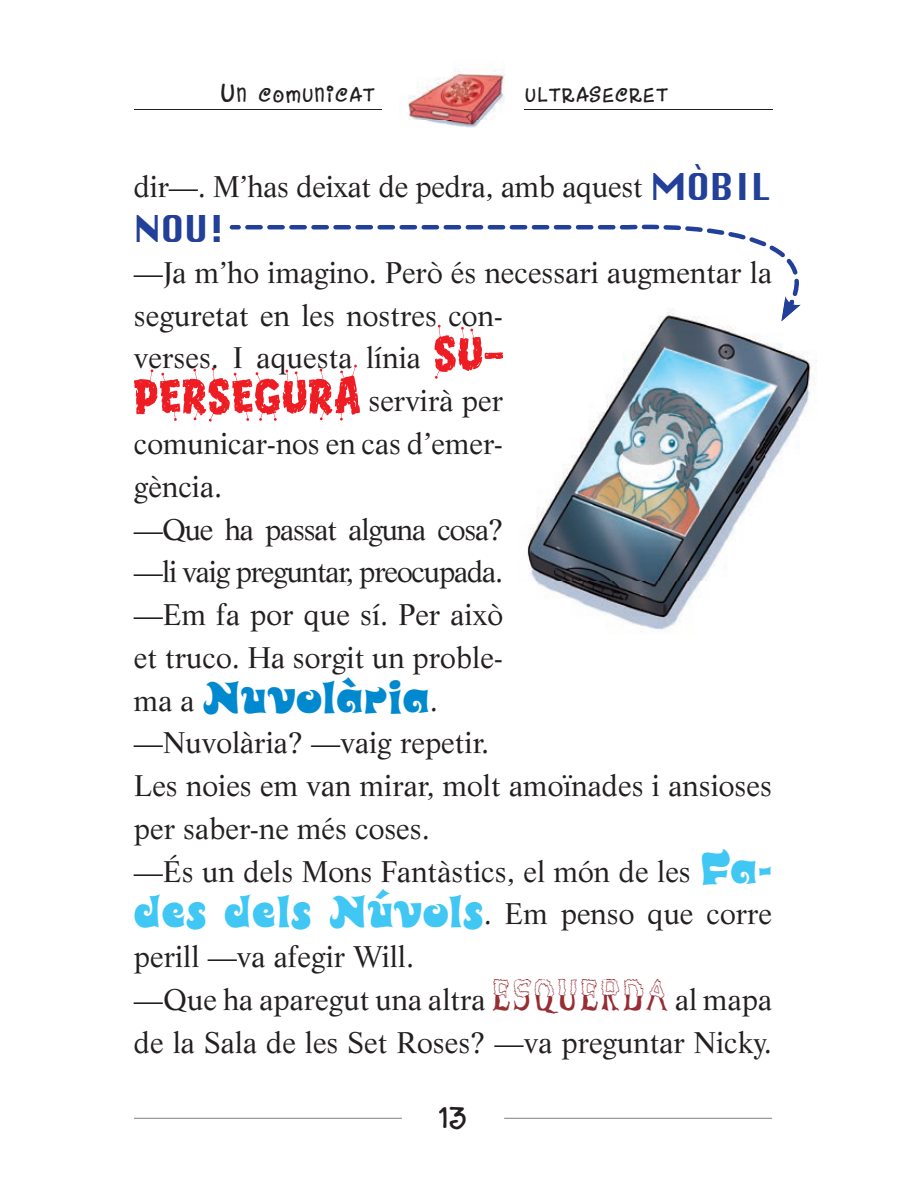
<style>
.page{position:relative;width:905px;height:1187px;background:#fff}
.page>*{position:absolute;margin:0;border:0;box-sizing:border-box;transform-origin:0 0}
.t1{font:45px "Dance Party";color:#231f20}
.t2{font:42.75px "Novak Winter";letter-spacing:.01em;color:#0089cf}
.t3{font:36px "Chicago";color:#223f99}
.t4{font:30.38px "Dance Party";letter-spacing:.055em;color:#231f20}
.t5{font:29.25px/42.8px "Life";color:#231f20}
.t6{font:29.25px "Life";letter-spacing:-.04em;color:#231f20}
.s1{font-size:40.5px}
.s2{font-family:"Chicago";font-size:36px;color:#223f99}
.s3{font-family:"Life";font-size:29.25px;color:#231f20}
.s4{font-family:"Novak Winter";font-size:42.75px;color:#40c7f4}
.s5{font-family:"Shady Characters";font-size:40.5px;color:#962e33}
</style>
<div class="page">
<hr style="left:134px;top:109px;width:638px;height:1px;background:#231f20">
<img style="left:383px;top:69px;width:140px;height:59px">
<svg style="left:230px;top:225px;width:408px;height:5px;fill:#223f99"></svg>
<svg style="left:434px;top:325px;width:69px;height:53px"></svg>
<svg style="left:134px;top:364px;width:226px;height:57px"></svg>
<img style="left:527px;top:321px;width:290px;height:311px">
<svg style="left:641px;top:224px;width:160px;height:97px"></svg>
<img style="left:781px;top:300px;width:19px;height:21px">
<hr style="left:504px;top:1117px;width:268px;height:1px;background:#231f20">
<hr style="left:134px;top:1117px;width:268px;height:1px;background:#231f20">
<p class="t4" style="left:221px;top:78px;width:155px"><span class="s1">U</span>N COMUNICAT</p>
<p class="t4" style="left:525px;top:78px;width:144px">ULTRASECRET</p>
<p class="t5" style="left:134px;top:165px;width:639px">dir—. M’has deixat de pedra, amb aquest <span class="s2">MÒBIL</span></p>
<p class="t3" style="left:134px;top:201px;width:93px">NOU!</p>
<p class="t5" style="left:134px;top:250px;width:639px">—Ja m’ho imagino. Però és necessari augmentar la</p>
<p class="t5" style="left:134px;top:293px;width:370px">seguretat en les nostres con-</p>
<p class="t5" style="left:134px;top:336px;width:288px">verses. I aquesta línia</p>
<p class="t5" style="left:368px;top:379px;width:136px">servirà per</p>
<p class="t5" style="left:134px;top:421px;width:370px">co municar-nos en cas d’emer-</p>
<p class="t5" style="left:134px;top:464px;width:90px">gència.</p>
<p class="t6" style="left:134px;top:511px;width:371px">—Que ha passat alguna cosa?</p>
<p class="t6" style="left:134px;top:554px;width:371px">—li vaig preguntar, preocupada.</p>
<p class="t5" style="left:134px;top:593px;width:370px">—Em fa por que sí. Per això</p>
<p class="t5" style="left:134px;top:635px;width:370px">et truco. Ha sorgit un proble-</p>
<h2 class="t2" style="left:134px;top:666px;width:305px"><span class="s3">ma a</span> Nuvolària<span class="s3">.</span></h2>
<p class="t5" style="left:134px;top:721px;width:639px">—Nuvolària? —vaig repetir.<br>Les noies em van mirar, molt amoïnades i ansioses per saber-ne més coses.<br>—És un dels Mons Fantàstics, el món de les <span class="s4">Fa&shy;des dels Núvols</span>. Em penso que corre perill —va afegir Will.<br>—Que ha aparegut una altra <span class="s5">ESQUERDA</span> al mapa de la Sala de les Set Roses? —va preguntar Nicky.</p>
<h1 class="t1" style="left:439px;top:1092px;width:29px">13</h1>
</div>
